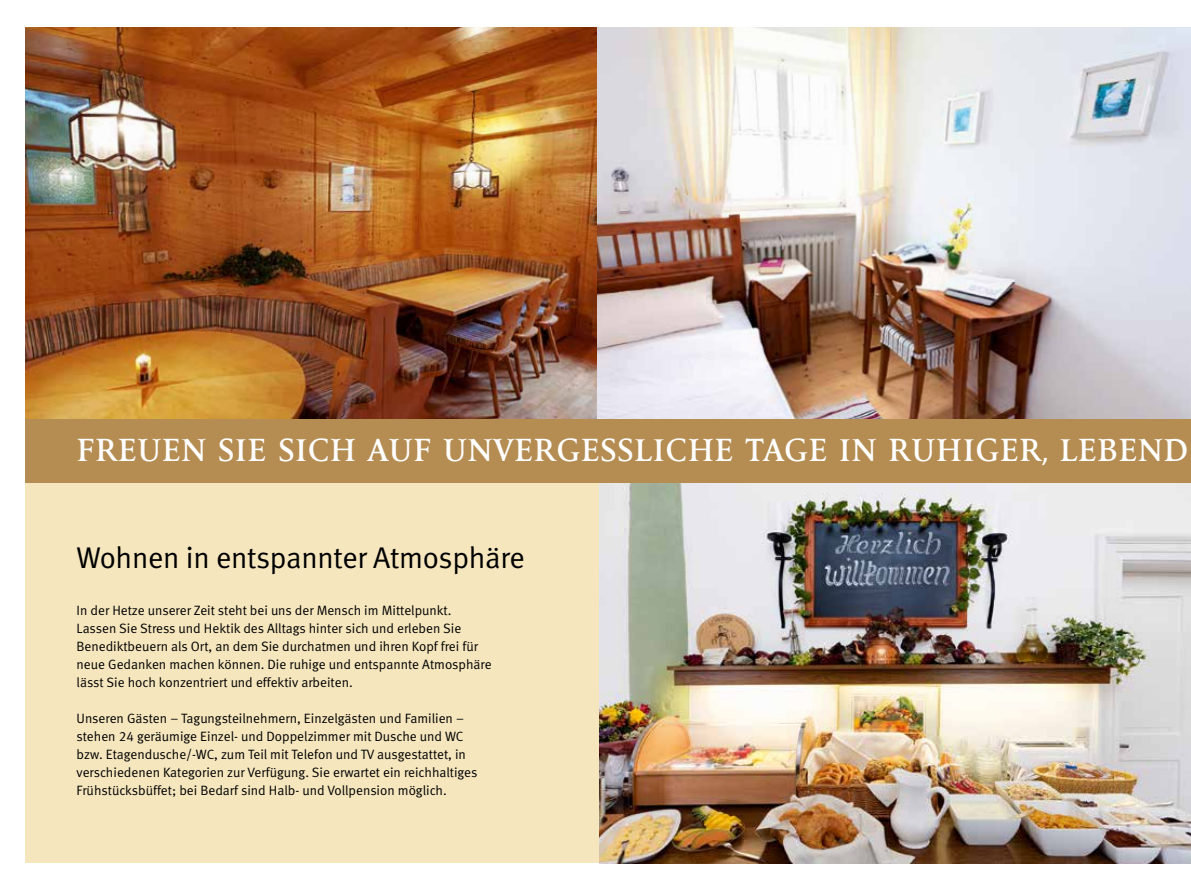
<style>
.page{position:relative;width:1191px;height:893px;background:#fff}
.page>*{position:absolute;margin:0;border:0;box-sizing:border-box;transform-origin:0 0}
.t1{font:500 33px "Tibere";letter-spacing:.015em;color:#fff}
.t2{font:30px "Meta Normal LF";letter-spacing:-.01em;color:#000}
.t3{font:13.5px/18px "Meta Normal LF";color:#000}
</style>
<div class="page">
<div style="left:26px;top:28px;width:1165px;height:835px;background:#f5e6be"></div>
<img style="left:26px;top:28px;width:571px;height:391px">
<img style="left:597px;top:28px;width:594px;height:391px">
<img style="left:600px;top:483px;width:591px;height:380px">
<div style="left:26px;top:419px;width:1165px;height:64px;background:#b58c51"></div>
<h1 class="t1" style="left:77px;top:432px;width:1113px">FREUEN SIE SICH AUF UNVERGESSLICHE TAGE IN RUHIGER, LEBEND</h1>
<h2 class="t2" style="left:77px;top:540px;width:450px">Wohnen in entspannter Atmosphäre</h2>
<p class="t3" style="left:77px;top:601px;width:416px">In der Hetze unserer Zeit steht bei uns der Mensch im Mittelpunkt.<br>Lassen Sie Stress und Hektik des Alltags hinter sich und erleben Sie Benediktbeuern als Ort, an dem Sie durchatmen und ihren Kopf frei für neue Gedanken machen können. Die ruhige und entspannte Atmosphäre lässt Sie hoch konzentriert und effektiv arbeiten.</p>
<p class="t3" style="left:77px;top:709px;width:402px">Unseren Gästen – Tagungsteilnehmern, Einzelgästen und Familien – stehen 24 geräumige Einzel- und Doppelzimmer mit Dusche und WC bzw. Etagendusche/-WC, zum Teil mit Telefon und TV ausgestattet, in verschiedenen Kategorien zur Verfügung. Sie erwartet ein reichhaltiges Frühstücksbüffet; bei Bedarf sind Halb- und Vollpension möglich.</p>
</div>
